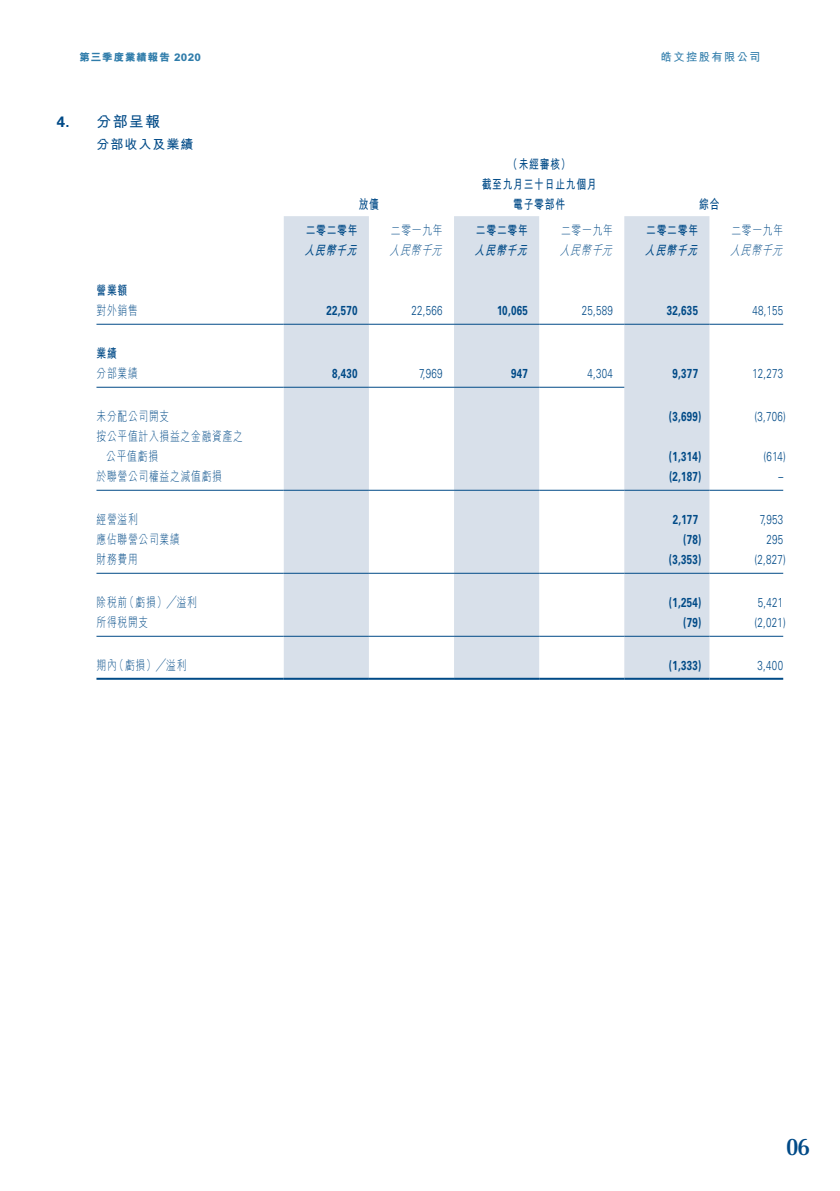
<style>
.page{position:relative;width:840px;height:1191px;background:#fff}
.page>*{position:absolute;margin:0;border:0;box-sizing:border-box;transform-origin:0 0}
.t1{font:600 24px "Optima LT Std";color:#004a87}
.t2{font:700 15px "M Hei HK";color:#004a87}
.t3{font:300 13px/20px "M Hei HK";letter-spacing:.08em;color:#004a87;scale:.75 1}
.t4{font:700 13px "Univers LT Std";letter-spacing:.03em;color:#004a87;scale:.75 1}
.t5{font:300 13px "Univers LT Std";letter-spacing:.03em;color:#004a87;scale:.75 1}
.t6{font:700 13px/20px "M Hei HK";letter-spacing:.08em;color:#004a87;text-align:center;scale:.75 1}
.t7{font:italic 700 13px "M Hei HK";color:#004a87;scale:.75 1}
.t8{font:italic 300 13px "M Hei HK";color:#004a87;scale:.75 1}
.t9{font:700 13px "M Hei HK";letter-spacing:.08em;color:#004a87}
.t10{font:700 11.2px "M Hei HK";letter-spacing:.12em;color:#2f7caa}
.t11{font:800 10.4px "M Hei HK";letter-spacing:.085em;color:#2f7caa}
.s1{font-family:"Univers LT Std"}
</style>
<div class="page">
<svg style="left:283px;top:216px;width:426px;height:462px;fill:#d8e0ea"></svg>
<hr style="left:96px;top:324px;width:187px;height:1px;background:#004a87">
<hr style="left:283px;top:324px;width:86px;height:1px;background:#004a87">
<hr style="left:369px;top:324px;width:85px;height:1px;background:#004a87">
<hr style="left:454px;top:324px;width:85px;height:1px;background:#004a87">
<hr style="left:539px;top:324px;width:85px;height:1px;background:#004a87">
<hr style="left:624px;top:324px;width:85px;height:1px;background:#004a87">
<hr style="left:709px;top:324px;width:73px;height:1px;background:#004a87">
<hr style="left:96px;top:387px;width:187px;height:1px;background:#004a87">
<hr style="left:283px;top:387px;width:86px;height:1px;background:#004a87">
<hr style="left:369px;top:387px;width:85px;height:1px;background:#004a87">
<hr style="left:454px;top:387px;width:85px;height:1px;background:#004a87">
<hr style="left:539px;top:387px;width:85px;height:1px;background:#004a87">
<hr style="left:96px;top:490px;width:187px;height:1px;background:#004a87">
<hr style="left:283px;top:490px;width:86px;height:1px;background:#004a87">
<hr style="left:369px;top:490px;width:85px;height:1px;background:#004a87">
<hr style="left:454px;top:490px;width:85px;height:1px;background:#004a87">
<hr style="left:539px;top:490px;width:85px;height:1px;background:#004a87">
<hr style="left:624px;top:490px;width:85px;height:1px;background:#004a87">
<hr style="left:709px;top:490px;width:73px;height:1px;background:#004a87">
<hr style="left:96px;top:573px;width:187px;height:1px;background:#004a87">
<hr style="left:283px;top:573px;width:86px;height:1px;background:#004a87">
<hr style="left:369px;top:573px;width:85px;height:1px;background:#004a87">
<hr style="left:454px;top:573px;width:85px;height:1px;background:#004a87">
<hr style="left:539px;top:573px;width:85px;height:1px;background:#004a87">
<hr style="left:624px;top:573px;width:85px;height:1px;background:#004a87">
<hr style="left:709px;top:573px;width:73px;height:1px;background:#004a87">
<hr style="left:96px;top:636px;width:187px;height:1px;background:#004a87">
<hr style="left:283px;top:636px;width:86px;height:1px;background:#004a87">
<hr style="left:369px;top:636px;width:85px;height:1px;background:#004a87">
<hr style="left:454px;top:636px;width:85px;height:1px;background:#004a87">
<hr style="left:539px;top:636px;width:85px;height:1px;background:#004a87">
<hr style="left:624px;top:636px;width:85px;height:1px;background:#004a87">
<hr style="left:709px;top:636px;width:73px;height:1px;background:#004a87">
<hr style="left:96px;top:678px;width:187px;height:2px;background:#004a87">
<hr style="left:283px;top:678px;width:86px;height:2px;background:#004a87">
<hr style="left:369px;top:678px;width:85px;height:2px;background:#004a87">
<hr style="left:454px;top:678px;width:85px;height:2px;background:#004a87">
<hr style="left:539px;top:678px;width:85px;height:2px;background:#004a87">
<hr style="left:624px;top:678px;width:85px;height:2px;background:#004a87">
<hr style="left:709px;top:678px;width:73px;height:2px;background:#004a87">
<p class="t11" style="left:79px;top:52px;width:123px">第三季度業績報告 2020</p>
<p class="t10" style="left:660px;top:49px;width:101px">皓文控股有限公司</p>
<p class="t2" style="left:57px;top:110px;width:105px"><span class="s1">4.</span> 分部呈報</p>
<p class="t9" style="left:96px;top:135px;width:99px">分部收入及業績</p>
<p class="t6" style="left:481px;top:153px;width:155px">（未經審核）<br>截至九月三十日止九個月</p>
<p class="t6" style="left:358px;top:193px;width:29px">放債</p>
<p class="t6" style="left:513px;top:193px;width:71px">電子零部件</p>
<p class="t6" style="left:699px;top:193px;width:29px">綜合</p>
<p class="t6" style="left:305px;top:219px;width:71px">二零二零年</p>
<p class="t3" style="left:390px;top:219px;width:71px">二零一九年</p>
<p class="t6" style="left:475px;top:219px;width:71px">二零二零年</p>
<p class="t3" style="left:560px;top:219px;width:71px">二零一九年</p>
<p class="t6" style="left:646px;top:219px;width:71px">二零二零年</p>
<p class="t3" style="left:731px;top:219px;width:71px">二零一九年</p>
<p class="t7" style="left:304px;top:240px;width:77px">人民幣千元</p>
<p class="t8" style="left:389px;top:243px;width:75px">人民幣千元</p>
<p class="t7" style="left:474px;top:240px;width:77px">人民幣千元</p>
<p class="t8" style="left:559px;top:243px;width:75px">人民幣千元</p>
<p class="t7" style="left:644px;top:240px;width:77px">人民幣千元</p>
<p class="t8" style="left:729px;top:243px;width:75px">人民幣千元</p>
<p class="t6" style="left:96px;top:279px;width:43px">營業額</p>
<p class="t3" style="left:96px;top:299px;width:57px">對外銷售</p>
<p class="t4" style="left:326px;top:302px;width:43px">22,570</p>
<p class="t5" style="left:411px;top:302px;width:43px">22,566</p>
<p class="t4" style="left:497px;top:302px;width:42px">10,065</p>
<p class="t5" style="left:581px;top:302px;width:43px">25,589</p>
<p class="t4" style="left:666px;top:302px;width:43px">32,635</p>
<p class="t5" style="left:752px;top:302px;width:42px">48,155</p>
<p class="t6" style="left:96px;top:342px;width:29px">業績</p>
<p class="t3" style="left:96px;top:362px;width:57px">分部業績</p>
<p class="t4" style="left:332px;top:365px;width:35px">8,430</p>
<p class="t5" style="left:419px;top:365px;width:33px">7,969</p>
<p class="t4" style="left:510px;top:365px;width:24px">947</p>
<p class="t5" style="left:587px;top:365px;width:35px">4,304</p>
<p class="t4" style="left:672px;top:365px;width:35px">9,377</p>
<p class="t5" style="left:752px;top:365px;width:42px">12,273</p>
<p class="t3" style="left:96px;top:405px;width:99px">未分配公司開支</p>
<p class="t4" style="left:668px;top:408px;width:45px">(3,699)</p>
<p class="t5" style="left:754px;top:408px;width:43px">(3,706)</p>
<p class="t3" style="left:106px;top:425px;width:184px;text-indent:-10px">按公平值計入損益之金融資產之公平值虧損</p>
<p class="t4" style="left:668px;top:448px;width:45px">(1,314)</p>
<p class="t5" style="left:763px;top:448px;width:31px">(614)</p>
<p class="t3" style="left:96px;top:465px;width:169px">於聯營公司權益之減值虧損</p>
<p class="t4" style="left:668px;top:468px;width:45px">(2,187)</p>
<p class="t5" style="left:778px;top:468px;width:8px">–</p>
<p class="t3" style="left:96px;top:508px;width:57px">經營溢利</p>
<p class="t4" style="left:672px;top:511px;width:35px">2,177</p>
<p class="t5" style="left:759px;top:511px;width:33px">7,953</p>
<p class="t3" style="left:96px;top:528px;width:113px">應佔聯營公司業績</p>
<p class="t4" style="left:682px;top:531px;width:26px">(78)</p>
<p class="t5" style="left:766px;top:531px;width:24px">295</p>
<p class="t3" style="left:96px;top:548px;width:57px">財務費用</p>
<p class="t4" style="left:668px;top:551px;width:45px">(3,353)</p>
<p class="t5" style="left:754px;top:551px;width:43px">(2,827)</p>
<p class="t3" style="left:96px;top:591px;width:135px">除稅前（虧損）╱溢利</p>
<p class="t4" style="left:668px;top:594px;width:45px">(1,254)</p>
<p class="t5" style="left:757px;top:594px;width:35px">5,421</p>
<p class="t3" style="left:96px;top:611px;width:71px">所得稅開支</p>
<p class="t4" style="left:682px;top:614px;width:26px">(79)</p>
<p class="t5" style="left:754px;top:614px;width:43px">(2,021)</p>
<p class="t3" style="left:96px;top:654px;width:121px">期內（虧損）╱溢利</p>
<p class="t4" style="left:668px;top:657px;width:45px">(1,333)</p>
<p class="t5" style="left:757px;top:657px;width:36px">3,400</p>
<h1 class="t1" style="left:785px;top:1133px;width:25px">06</h1>
</div>
